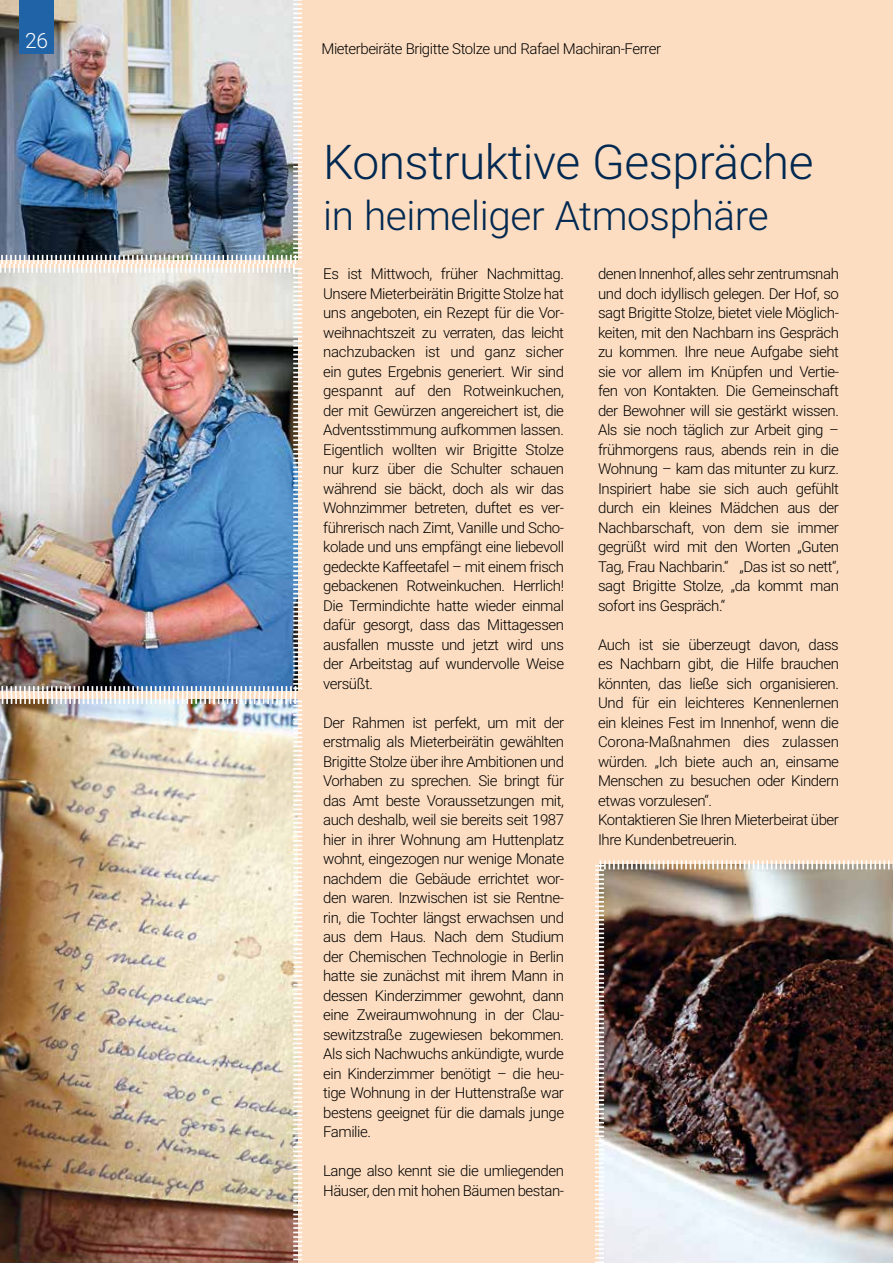
<style>
.page{position:relative;width:893px;height:1263px;background:#fff}
.page>*{position:absolute;margin:0;border:0;box-sizing:border-box;transform-origin:0 0}
.t1{font:300 48px "Roboto";letter-spacing:-.01em;color:#002851}
.t2{font:300 40.5px "Roboto";letter-spacing:-.01em;color:#002851}
.t3{font:300 21px "Roboto";color:#fff}
.t4{font:300 15px/19.5px "Roboto";letter-spacing:-.03em;color:#000;text-align:justify}
</style>
<div class="page">
<div style="left:1px;top:0;width:892px;height:1263px;background:#fcddc1"></div>
<img style="left:0;top:0;width:302px;height:262px">
<img style="left:0;top:262px;width:303px;height:431px">
<img style="left:0;top:693px;width:303px;height:570px">
<img style="left:595px;top:860px;width:298px;height:403px">
<div style="left:19px;top:0;width:34px;height:53px;background:#2063a6"></div>
<h3 class="t3" style="left:25px;top:26px;width:25px">26</h3>
<p class="t4" style="left:321px;top:38px;width:341px">Mieterbeiräte Brigitte Stolze und Rafael Machiran-Ferrer</p>
<h1 class="t1" style="left:323px;top:128px;width:492px">Konstruktive Gespräche</h1>
<h2 class="t2" style="left:323px;top:187px;width:447px">in heimeliger Atmosphäre</h2>
<p class="t4" style="left:323px;top:263px;width:242px">Es ist Mittwoch, früher Nachmittag.<br>Unsere Mieterbeirätin Brigitte Stolze hat uns angeboten, ein Rezept für die Vor&shy;weihnachtszeit zu verraten, das leicht nachzubacken ist und ganz sicher ein gutes Ergebnis generiert. Wir sind gespannt auf den Rotweinkuchen, der mit Gewürzen angereichert ist, die Adventsstimmung aufkommen lassen.<br>Eigentlich wollten wir Brigitte Stolze nur kurz über die Schulter schauen während sie bäckt, doch als wir das Wohnzimmer betreten, duftet es ver&shy;führerisch nach Zimt, Vanille und Scho&shy;kolade und uns empfängt eine liebevoll gedeckte Kaffeetafel – mit einem frisch gebackenen Rotweinkuchen. Herrlich!<br>Die Termindichte hatte wieder einmal dafür gesorgt, dass das Mittagessen ausfallen musste und jetzt wird uns der Arbeitstag auf wundervolle Weise versüßt.</p>
<p class="t4" style="left:323px;top:712px;width:242px">Der Rahmen ist perfekt, um mit der erstmalig als Mieterbeirätin gewählten Brigitte Stolze über ihre Ambitionen und Vorhaben zu sprechen. Sie bringt für das Amt beste Voraussetzungen mit, auch deshalb, weil sie bereits seit 1987 hier in ihrer Wohnung am Huttenplatz wohnt, eingezogen nur wenige Monate nachdem die Gebäude errichtet wor&shy;den waren. Inzwischen ist sie Rentne&shy;rin, die Tochter längst erwachsen und aus dem Haus. Nach dem Studium der Chemischen Technologie in Berlin hatte sie zunächst mit ihrem Mann in dessen Kinderzimmer gewohnt, dann eine Zweiraumwohnung in der Clau&shy;sewitzstraße zugewiesen bekommen.<br>Als sich Nachwuchs ankündigte, wurde ein Kinderzimmer benötigt – die heu&shy;tige Wohnung in der Huttenstraße war bestens geeignet für die damals junge Familie.</p>
<p class="t4" style="left:323px;top:1160px;width:242px">Lange also kennt sie die umliegenden<br>Häuser, den mit hohen Bäumen bestan-</p>
<p class="t4" style="left:598px;top:263px;width:242px">denen Innenhof, alles sehr zentrumsnah und doch idyllisch gelegen. Der Hof, so sagt Brigitte Stolze, bietet viele Möglich&shy;keiten, mit den Nachbarn ins Gespräch zu kommen. Ihre neue Aufgabe sieht sie vor allem im Knüpfen und Vertie&shy;fen von Kontakten. Die Gemeinschaft der Bewohner will sie gestärkt wissen.<br>Als sie noch täglich zur Arbeit ging – frühmorgens raus, abends rein in die Wohnung – kam das mitunter zu kurz.<br>Inspiriert habe sie sich auch gefühlt durch ein kleines Mädchen aus der Nachbarschaft, von dem sie immer gegrüßt wird mit den Worten „Guten Tag, Frau Nachbarin.“ „Das ist so nett“, sagt Brigitte Stolze, „da kommt man sofort ins Gespräch.“</p>
<p class="t4" style="left:598px;top:634px;width:242px;text-align:left">Auch ist sie überzeugt davon, dass es Nachbarn gibt, die Hilfe brauchen könnten, das ließe sich organisieren.<br>Und für ein leichteres Kennenlernen ein kleines Fest im Innenhof, wenn die Corona-Maßnahmen dies zulassen würden. „Ich biete auch an, einsame Menschen zu besuchen oder Kindern etwas vorzulesen“.<br>Kontaktieren Sie Ihren Mieterbeirat über Ihre Kundenbetreuerin.</p>
</div>
